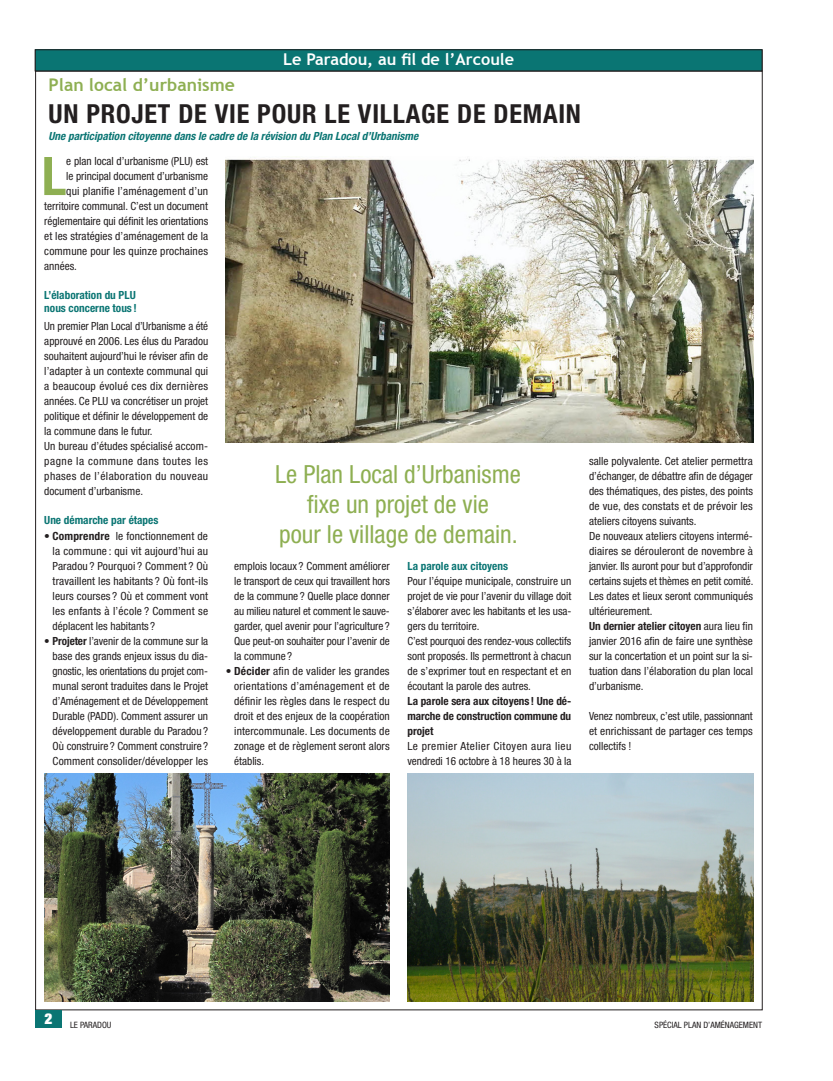
<style>
.page{position:relative;width:833px;height:1081px;background:#fff}
.page>*{position:absolute;margin:0;border:0;box-sizing:border-box;transform-origin:0 0}
.art2{font:700 condensed 53.25px "Helvetica Neue LT Std";color:#8eaf52}
.t1{font:700 condensed 26.25px "Helvetica Neue LT Std";letter-spacing:.03em;color:#231f20}
.art2-2{font:condensed 25px/30px "Helvetica Neue LT Std";color:#8eaf52;text-align:center}
.t2{font:700 17.5px "Trebuchet MS";color:#8eaf52}
.t3{font:700 16.25px "Trebuchet MS";color:#fff}
.t4{font:900 condensed 15px "Helvetica Neue LT Std";color:#fff}
.art2-3{font:condensed 11.25px/15px "Helvetica Neue LT Std";color:#231f20;text-align:justify}
.art2-4{font:700 condensed 11.25px/13.5px "Helvetica Neue LT Std";color:#0a7573}
.art2-5{font:italic 700 condensed 11.25px "Helvetica Neue LT Std";color:#0a7573}
.art2-6{font:700 condensed 11.25px/15px "Helvetica Neue LT Std";letter-spacing:-.005em;color:#231f20;text-align:justify}
.art2-7{font:condensed 11.25px/15px "Helvetica Neue LT Std";letter-spacing:.035em;color:#231f20}
.t5{font:condensed 8.75px "Helvetica Neue LT Std";color:#231f20}
.s1{font-weight:700}
</style>
<div class="page">
<div style="left:35px;top:1010px;width:27px;height:18px;background:#0a7573"></div>
<div style="left:35px;top:50px;width:727px;height:21px;background:#0a7573"></div>
<div style="left:35px;top:50px;width:727px;height:21px;border:1px solid #231f20"></div>
<img style="left:226px;top:157px;width:527px;height:286px">
<img style="left:44px;top:773px;width:346px;height:228px">
<img style="left:408px;top:773px;width:345px;height:228px">
<p class="t3" style="left:283px;top:49px;width:232px">Le Paradou, au fil de l’Arcoule</p>
<p class="t2" style="left:49px;top:74px;width:188px">Plan local d’urbanisme</p>
<p class="t1" style="left:49px;top:97px;width:534px">UN PROJET DE VIE POUR LE VILLAGE DE DEMAIN</p>
<p class="art2-5" style="left:49px;top:129px;width:371px">Une participation citoyenne dans le cadre de la révision du Plan Local d’Urbanisme</p>
<p class="art2" style="left:42px;top:144px;width:26px">L</p>
<p class="art2-3" style="left:66px;top:153px;width:143px">e plan local d’urbanisme (PLU) est</p>
<p class="art2-3" style="left:66px;top:168px;width:143px">le principal document d’urbanisme</p>
<p class="art2-3" style="left:66px;top:183px;width:143px">qui planifie l’aménagement d’un</p>
<p class="art2-3" style="left:44px;top:198px;width:165px">territoire communal. C’est un document</p>
<p class="art2-3" style="left:44px;top:213px;width:165px">réglementaire qui définit les orientations</p>
<p class="art2-3" style="left:44px;top:228px;width:165px">et les stratégies d’aménagement de la</p>
<p class="art2-3" style="left:44px;top:243px;width:165px">commune pour les quinze prochaines</p>
<p class="art2-3" style="left:44px;top:258px;width:34px">années.</p>
<p class="art2-4" style="left:44px;top:288px;width:94px">L’élaboration du PLU nous concerne tous !</p>
<p class="art2-3" style="left:44px;top:318px;width:165px">Un premier Plan Local d’Urbanisme a été approuvé en 2006. Les élus du Paradou souhaitent aujourd’hui le réviser afin de l’adapter à un contexte communal qui a beaucoup évolué ces dix dernières années. Ce PLU va concrétiser un projet politique et définir le développement de la commune dans le futur.</p>
<p class="art2-3" style="left:44px;top:438px;width:165px">Un bureau d’études spécialisé accom&shy;pagne la commune dans toutes les phases de l’élaboration du nouveau document d’urbanisme.</p>
<p class="art2-4" style="left:44px;top:513px;width:116px">Une démarche par étapes</p>
<p class="art2-3" style="left:53px;top:528px;width:157px;text-indent:-8px">• <span class="s1">Comprendre</span> le fonctionnement de la commune : qui vit aujourd’hui au Paradou ? Pourquoi ? Comment ? Où travaillent les habitants ? Où font-ils leurs courses ? Où et comment vont les enfants à l’école ? Comment se déplacent les habitants ?</p>
<p class="art2-3" style="left:53px;top:633px;width:157px;text-indent:-8px">• <span class="s1">Projeter</span> l’avenir de la commune sur la base des grands enjeux issus du dia&shy;gnostic, les orientations du projet com&shy;munal seront traduites dans le Projet d’Aménagement et de Développement Durable (PADD). Comment assurer un développement durable du Paradou ?<br>Où construire ? Comment construire ?<br>Comment consolider/développer les</p>
<p class="art2-2" style="left:275px;top:459px;width:247px">Le Plan Local d’Urbanisme fixe un projet de vie<br>pour le village de demain.</p>
<p class="art2-3" style="left:234px;top:558px;width:157px">emplois locaux ? Comment améliorer le transport de ceux qui travaillent hors de la commune ? Quelle place donner au milieu naturel et comment le sauve&shy;garder, quel avenir pour l’agriculture?<br>Que peut-on souhaiter pour l’avenir de la commune ?</p>
<p class="art2-3" style="left:234px;top:663px;width:157px;text-indent:-8px">• <span class="s1">Décider</span> afin de valider les grandes orientations d’aménagement et de définir les règles dans le respect du droit et des enjeux de la coopération intercommunale. Les documents de zonage et de règlement seront alors établis.</p>
<p class="art2-4" style="left:407px;top:559px;width:102px">La parole aux citoyens</p>
<p class="art2-3" style="left:407px;top:573px;width:165px">Pour l’équipe municipale, construire un projet de vie pour l’avenir du village doit s’élaborer avec les habitants et les usa&shy;gers du territoire.</p>
<p class="art2-3" style="left:407px;top:633px;width:165px">C’est pourquoi des rendez-vous collectifs sont proposés. Ils permettront à chacun de s’exprimer tout en respectant et en écoutant la parole des autres.</p>
<p class="art2-6" style="left:407px;top:693px;width:165px">La parole sera aux citoyens ! Une dé&shy;marche de construction commune du projet</p>
<p class="art2-7" style="left:407px;top:738px;width:165px">Le premier Atelier Citoyen aura lieu vendredi 16 octobre à 18 heures 30 à la</p>
<p class="art2-3" style="left:589px;top:453px;width:165px">salle polyvalente. Cet atelier permettra d’échanger, de débattre afin de dégager des thématiques, des pistes, des points de vue, des constats et de prévoir les ateliers citoyens suivants.</p>
<p class="art2-3" style="left:589px;top:528px;width:166px">De nouveaux ateliers citoyens intermé&shy;diaires se dérouleront de novembre à janvier. Ils auront pour but d’approfondir certains sujets et thèmes en petit comité.<br>Les dates et lieux seront communiqués ultérieurement.</p>
<p class="art2-3" style="left:589px;top:618px;width:165px"><span class="s1">Un dernier atelier citoyen</span> aura lieu fin janvier 2016 afin de faire une synthèse sur la concertation et un point sur la si&shy;tuation dans l’élaboration du plan local d’urbanisme.</p>
<p class="art2-3" style="left:589px;top:708px;width:165px">Venez nombreux, c’est utile, passionnant et enrichissant de partager ces temps collectifs !</p>
<p class="t4" style="left:45px;top:1009px;width:9px">2</p>
<p class="t5" style="left:70px;top:1019px;width:43px">LE PARADOU</p>
<p class="t5" style="left:654px;top:1019px;width:109px">SPÉCIAL PLAN D’AMÉNAGEMENT</p>
</div>
